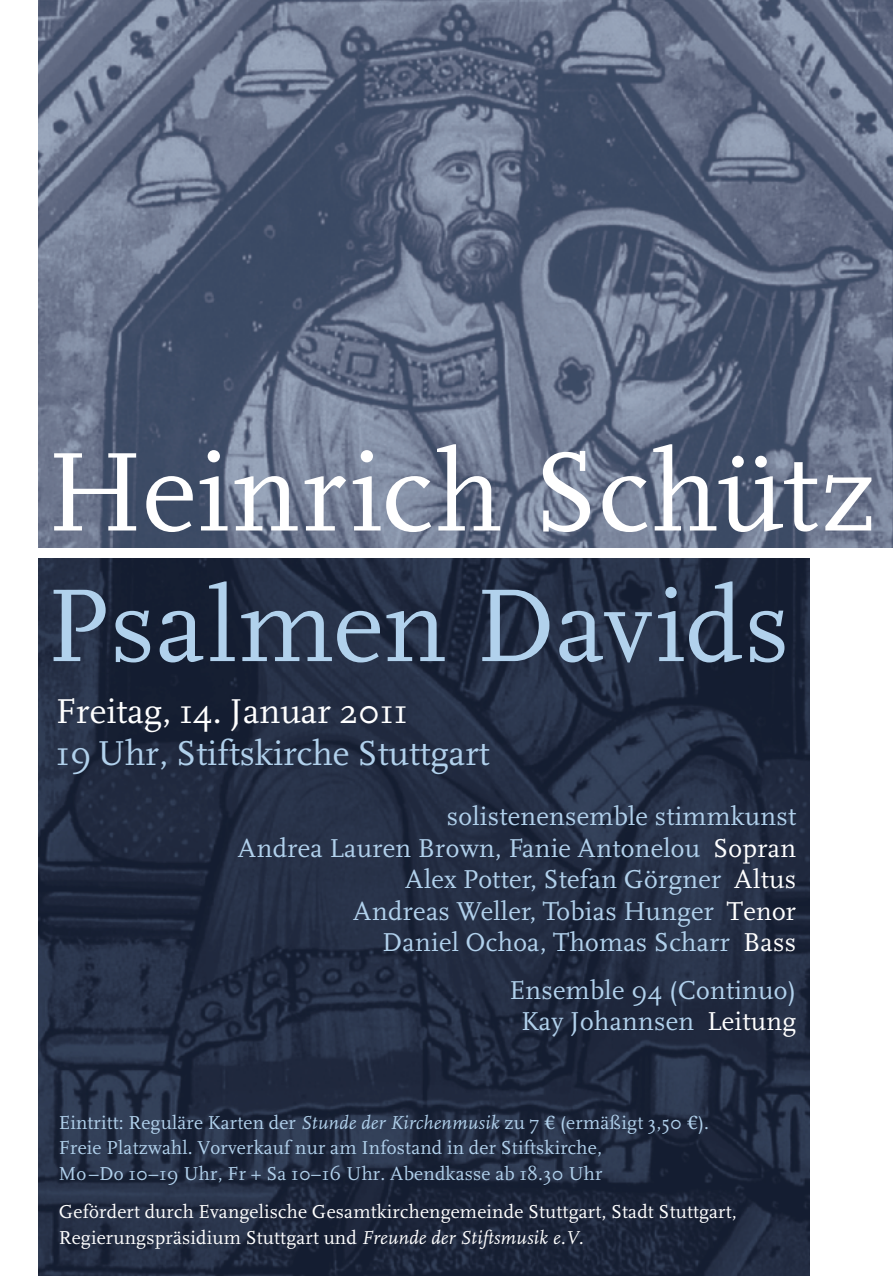
<style>
.page{position:relative;width:893px;height:1276px;background:#fff}
.page>*{position:absolute;margin:0;border:0;box-sizing:border-box;transform-origin:0 0}
.t1{font:117px "Scala";letter-spacing:.01em;color:#fff}
.t2{font:108px "Scala";letter-spacing:.005em;color:#b1d1ec}
.t3{font:36px "Scala";color:#b1d1ec}
.t4{font:36px "Scala";color:#fff}
.t5{font:27px/31.5px "Scala";letter-spacing:.01em;color:#b1d1ec;text-align:right}
.t6{font:19.5px/25.5px "Scala";letter-spacing:.01em;color:#b1d1ec}
.t7{font:19.5px/25.5px "Scala";letter-spacing:.01em;color:#fff}
.s1{color:#fff}
.s2{font-style:italic}
.s3{font-family:"Foundry Wilson"}
</style>
<div class="page">
<img style="left:38px;top:0;width:855px;height:548px">
<svg style="left:38px;top:558px;width:772px;height:718px;background:#212b41"></svg>
<h1 class="t1" style="left:46px;top:429px;width:831px">Heinrich Schütz</h1>
<h2 class="t2" style="left:46px;top:567px;width:745px">Psalmen Davids</h2>
<h3 class="t4" style="left:56px;top:691px;width:353px">Freitag, 14. Januar 2011</h3>
<h3 class="t3" style="left:56px;top:733px;width:435px">19Uhr, Stiftskirche Stuttgart</h3>
<p class="t5" style="left:238px;top:801px;width:560px">solistenensemble stimmkunst<br>Andrea Lauren Brown, Fanie Antonelou <span class="s1">Sopran </span>Alex Potter, Stefan Görgner <span class="s1">Altus<br></span>Andreas Weller, Tobias Hunger <span class="s1">Tenor<br></span>Daniel Ochoa, Thomas Scharr <span class="s1">Bass</span></p>
<p class="t5" style="left:510px;top:974px;width:288px;text-align:center">Ensemble 94 (Continuo)<br>Kay Johannsen <span class="s1">Leitung</span></p>
<p class="t6" style="left:59px;top:1110px;width:652px">Eintritt: Reguläre Karten der <span class="s2">Stunde der Kirchenmusik</span> zu 7 <span class="s3">¤</span> (ermäßigt 3,50 <span class="s3">¤</span>).<br>Freie Platzwahl. Vorverkauf nur am Infostand in der Stiftskirche,<br>Mo–Do 10–19 Uhr, Fr + Sa 10–16 Uhr. Abendkasse ab 18.30 Uhr</p>
<p class="t7" style="left:59px;top:1199px;width:679px">Gefördert durch Evangelische Gesamtkirchengemeinde Stuttgart, Stadt Stuttgart,<br>Regierungspräsidium Stuttgart und <span class="s2">Freunde der Stiftsmusik e.V.</span></p>
</div>
